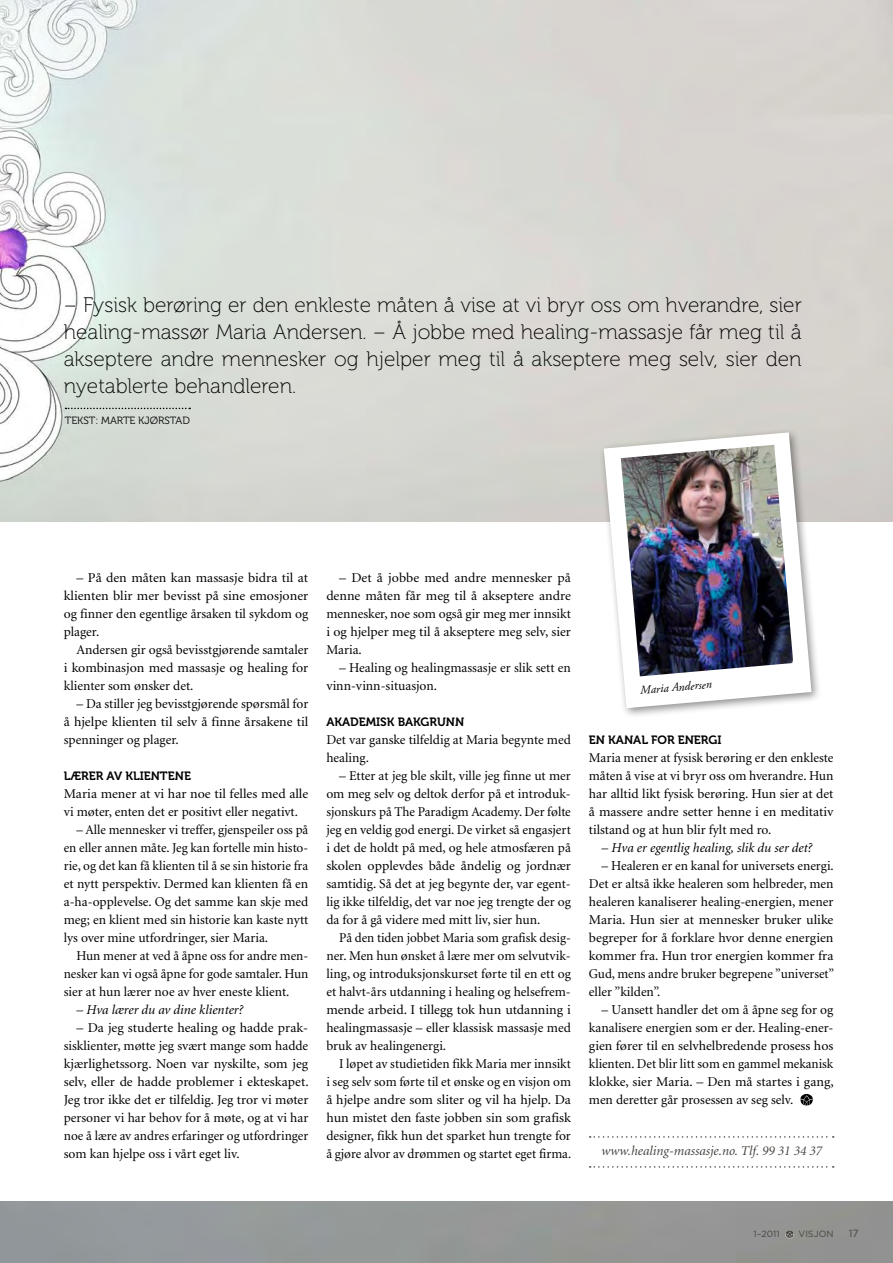
<style>
.page{position:relative;width:893px;height:1263px;background:#fff}
.page>*{position:absolute;margin:0;border:0;box-sizing:border-box;transform-origin:0 0}
.t1{font:21px/27px "Museo 100";color:#000;text-align:justify}
.t2{font:13.5px/18px "Minion";color:#000;text-align:justify}
.t3{font:italic 13.5px "Minion";color:#000}
.t4{font:italic 13.5px "Minion";color:#484440}
.t5{font:12px "Museo 700";color:#000}
.t6{font:italic 12px "Adobe Garamond Pro";color:#000}
.t7{font:10.5px "Museo 300";color:#000}
.t8{font:10.5px "Gotham";color:#484440}
.t9{font:9px "Gotham";color:#484440}
</style>
<div class="page">
<img style="left:0;top:0;width:893px;height:1263px">
<div style="left:0;top:522px;width:893px;height:679px;background:#fff"></div>
<svg style="left:590px;top:1136px;width:244px;height:2px"></svg>
<svg style="left:590px;top:1166px;width:244px;height:2px"></svg>
<svg style="left:800px;top:1095px;width:13px;height:11px"></svg>
<svg style="left:66px;top:408px;width:124px;height:1px"></svg>
<div style="left:598px;top:427px;width:224px;height:291px;background:#000;opacity:.44"></div>
<svg style="left:600px;top:429px;width:215px;height:282px"></svg>
<img style="left:621px;top:445px;width:172px;height:231px">
<svg style="left:785px;top:1231px;width:9px;height:8px"></svg>
<p class="t1" style="left:64px;top:291px;width:740px">– Fysisk berøring er den enkleste måten å vise at vi bryr oss om hverandre, sier healing-massør Maria Andersen. – Å jobbe med healing-massasje får meg til å akseptere andre mennesker og hjelper meg til å akseptere meg selv, sier den nyetablerte behandleren.</p>
<p class="t7" style="left:65px;top:415px;width:14px">TEKST</p>
<p class="t7" style="left:95px;top:415px;width:77px">: MARTE KJØ RSTAD</p>
<p class="t2" style="left:64px;top:569px;width:246px;text-indent:13px">– På den måten kan massasje bidra til at klienten blir mer bevisst på sine emosjoner og finner den egentlige årsaken til sykdom og plager.</p>
<p class="t2" style="left:64px;top:641px;width:246px;text-indent:13px">Andersen gir også bevisstgjørende samtaler i kombinasjon med massasje og healing for klienter som ønsker det.</p>
<p class="t2" style="left:64px;top:695px;width:246px;text-indent:13px">– Da stiller jeg bevisstgjørende spørsmål for å hjelpe klienten til selv å finne årsakene til spenninger og plager.</p>
<p class="t5" style="left:64px;top:769px;width:129px">LÆRER AV KLIENTENE</p>
<p class="t2" style="left:64px;top:785px;width:246px">Maria mener at vi har noe til felles med alle vi møter, enten det er positivt eller negativt.</p>
<p class="t2" style="left:64px;top:821px;width:246px;text-indent:13px">– Alle mennesker vi treffer, gjenspeiler oss på en eller annen måte. Jeg kan fortelle min histo&shy;rie, og det kan få klienten til å se sin historie fra et nytt perspektiv. Dermed kan klienten få en a-ha-opplevelse. Og det samme kan skje med meg; en klient med sin historie kan kaste nytt lys over mine utfordringer, sier Maria.</p>
<p class="t2" style="left:64px;top:947px;width:246px;text-indent:13px">Hun mener at ved å åpne oss for andre men&shy;nesker kan vi også åpne for gode samtaler. Hun sier at hun lærer noe av hver eneste klient.</p>
<p class="t3" style="left:77px;top:1003px;width:168px">– Hva lærer du av dine klienter?</p>
<p class="t2" style="left:64px;top:1019px;width:246px;text-indent:13px">– Da jeg studerte healing og hadde prak&shy;sisklienter, møtte jeg svært mange som hadde kjærlighetssorg. Noen var nyskilte, som jeg selv, eller de hadde problemer i ekteskapet.<br>Jeg tror ikke det er tilfeldig. Jeg tror vi møter personer vi har behov for å møte, og at vi har noe å lære av andres erfaringer og utfordringer som kan hjelpe oss i vårt eget liv.</p>
<p class="t2" style="left:326px;top:569px;width:246px;text-indent:13px">– Det å jobbe med andre mennesker på denne måten får meg til å akseptere andre mennesker, noe som også gir meg mer innsikt i og hjelper meg til å akseptere meg selv, sier Maria.</p>
<p class="t2" style="left:326px;top:659px;width:246px;text-indent:13px">– Healing og healingmassasje er slik sett en vinn-vinn-situasjon.</p>
<p class="t5" style="left:326px;top:715px;width:140px">AKADEMISK BAKGRUNN</p>
<p class="t2" style="left:326px;top:731px;width:246px">Det var ganske tilfeldig at Maria begynte med healing.</p>
<p class="t2" style="left:326px;top:767px;width:246px;text-indent:13px">– Etter at jeg ble skilt, ville jeg finne ut mer om meg selv og deltok derfor på et introduk&shy;sjonskurs på The Paradigm Academy. Der følte jeg en veldig god energi. De virket så engasjert i det de holdt på med, og hele atmosfæren på skolen opplevdes både åndelig og jordnær samtidig. Så det at jeg begynte der, var egent&shy;lig ikke tilfeldig, det var noe jeg trengte der og da for å gå videre med mitt liv, sier hun.</p>
<p class="t2" style="left:326px;top:929px;width:246px;text-indent:13px">På den tiden jobbet Maria som grafisk desig&shy;ner. Men hun ønsket å lære mer om selvutvik&shy;ling, og introduksjonskurset førte til en ett og et halvt-års utdanning i healing og helsefrem&shy;mende arbeid. I tillegg tok hun utdanning i healingmassasje – eller klassisk massasje med bruk av healingenergi.</p>
<p class="t2" style="left:326px;top:1055px;width:246px;text-indent:13px">I løpet av studietiden fikk Maria mer innsikt i seg selv som førte til et ønske og en visjon om å hjelpe andre som sliter og vil ha hjelp. Da hun mistet den faste jobben sin som grafisk designer, fikk hun det sparket hun trengte for å gjøre alvor av drømmen og startet eget firma.</p>
<p class="t6" style="left:640px;top:683px;width:73px;rotate:-5deg">Maria Andersen</p>
<p class="t5" style="left:589px;top:733px;width:134px">EN KANAL FOR ENERGI</p>
<p class="t2" style="left:589px;top:749px;width:246px">Maria mener at fysisk berøring er den enkleste måten å vise at vi bryr oss om hverandre. Hun har alltid likt fysisk berøring. Hun sier at det å massere andre setter henne i en meditativ tilstand og at hun blir fylt med ro.</p>
<p class="t3" style="left:602px;top:841px;width:212px">– Hva er egentlig healing, slik du ser det?</p>
<p class="t2" style="left:589px;top:857px;width:247px;text-indent:13px">– Healeren er en kanal for universets energi.<br>Det er altså ikke healeren som helbreder, men healeren kanaliserer healing-energien, mener Maria. Hun sier at mennesker bruker ulike begreper for å forklare hvor denne energien kommer fra. Hun tror energien kommer fra Gud, mens andre bruker begrepene ”universet” eller ”kilden”.</p>
<p class="t2" style="left:589px;top:1001px;width:246px;text-indent:13px">– Uansett handler det om å åpne seg for og kanalisere energien som er der. Healing-ener&shy;gien fører til en selvhelbredende prosess hos klienten. Det blir litt som en gammel mekanisk klokke, sier Maria. – Den må startes i gang, men deretter går prosessen av seg selv.</p>
<p class="t4" style="left:602px;top:1144px;width:222px">www.healing-massasje.no. Tlf. 99 31 34 37</p>
<p class="t9" style="left:753px;top:1229px;width:28px">1–2011</p>
<p class="t9" style="left:799px;top:1229px;width:7px">VISJON</p>
<p class="t8" style="left:849px;top:1228px;width:12px">17</p>
</div>
